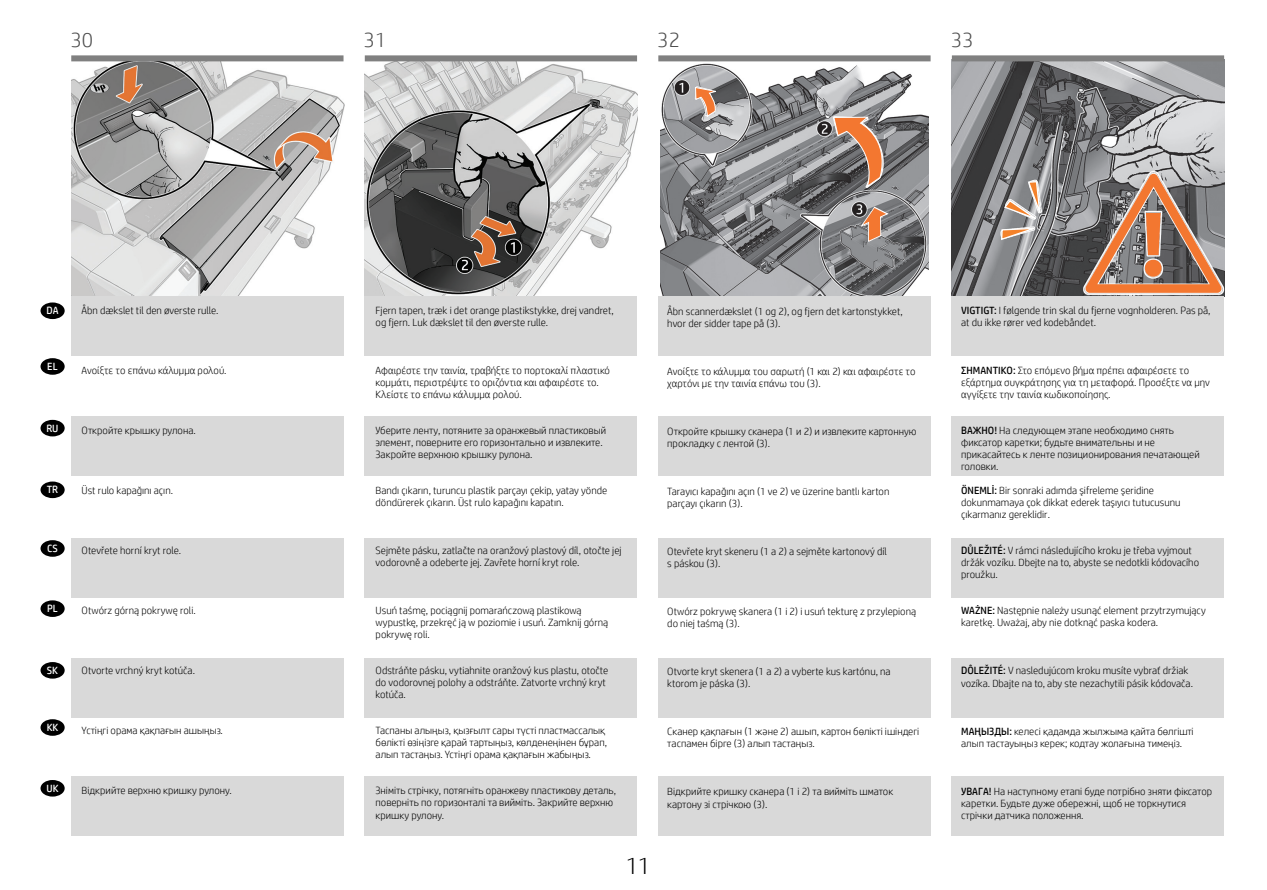
<style>
.page{position:relative;width:1267px;height:890px;background:#fff}
.page>*{position:absolute;margin:0;border:0;box-sizing:border-box;transform-origin:0 0}
.t1{font:300 24px "HP Simplified";color:#000}
.t2{font:300 21px "HP Simplified";color:#4d4d4d}
.t3{font:300 10.5px/12px "HP Simplified";color:#000}
.t4{font:10.5px "HP Simplified";color:#fff}
.s1{font-weight:400}
</style>
<div class="page">
<img style="left:72px;top:61px;width:272px;height:234px">
<img style="left:364px;top:61px;width:273px;height:234px">
<img style="left:660px;top:64px;width:268px;height:232px">
<svg style="left:694px;top:86px;width:25px;height:31px"></svg>
<img style="left:951px;top:61px;width:273px;height:235px">
<svg style="left:1000px;top:227px;width:35px;height:14px"></svg>
<svg style="left:1085px;top:174px;width:136px;height:119px;background:#9b7d6d"></svg>
<svg style="left:1002px;top:180px;width:39px;height:40px;background:#a99e97"></svg>
<div style="left:71px;top:296px;width:272px;height:59px;background:#d9d9d9"></div>
<div style="left:658px;top:296px;width:272px;height:59px;background:#d9d9d9"></div>
<div style="left:364px;top:296px;width:272px;height:59px;background:#d9d9d9"></div>
<div style="left:951px;top:296px;width:272px;height:59px;background:#d9d9d9"></div>
<div style="left:71px;top:416px;width:272px;height:59px;background:#d9d9d9"></div>
<div style="left:658px;top:416px;width:272px;height:59px;background:#d9d9d9"></div>
<div style="left:364px;top:416px;width:272px;height:59px;background:#d9d9d9"></div>
<div style="left:951px;top:416px;width:272px;height:59px;background:#d9d9d9"></div>
<div style="left:71px;top:537px;width:272px;height:59px;background:#d9d9d9"></div>
<div style="left:658px;top:537px;width:272px;height:59px;background:#d9d9d9"></div>
<div style="left:364px;top:537px;width:272px;height:59px;background:#d9d9d9"></div>
<div style="left:951px;top:537px;width:272px;height:59px;background:#d9d9d9"></div>
<div style="left:71px;top:658px;width:272px;height:59px;background:#d9d9d9"></div>
<div style="left:658px;top:658px;width:272px;height:59px;background:#d9d9d9"></div>
<div style="left:364px;top:658px;width:272px;height:59px;background:#d9d9d9"></div>
<div style="left:951px;top:658px;width:272px;height:59px;background:#d9d9d9"></div>
<div style="left:71px;top:776px;width:272px;height:59px;background:#d9d9d9"></div>
<div style="left:658px;top:776px;width:272px;height:59px;background:#d9d9d9"></div>
<div style="left:364px;top:776px;width:272px;height:59px;background:#d9d9d9"></div>
<div style="left:951px;top:776px;width:272px;height:59px;background:#d9d9d9"></div>
<div style="left:41px;top:302px;width:24px;height:17px;background:#000;border-radius:50%"></div>
<div style="left:41px;top:540px;width:24px;height:16px;background:#000;border-radius:50%"></div>
<div style="left:41px;top:419px;width:24px;height:17px;background:#000;border-radius:50%"></div>
<div style="left:41px;top:661px;width:24px;height:17px;background:#000;border-radius:50%"></div>
<div style="left:41px;top:719px;width:24px;height:16px;background:#000;border-radius:50%"></div>
<div style="left:41px;top:779px;width:24px;height:17px;background:#000;border-radius:50%"></div>
<div style="left:41px;top:358px;width:24px;height:16px;background:#000;border-radius:50%"></div>
<div style="left:41px;top:600px;width:24px;height:16px;background:#000;border-radius:50%"></div>
<div style="left:41px;top:481px;width:24px;height:17px;background:#000;border-radius:50%"></div>
<svg style="left:859px;top:199px;width:30px;height:47px"></svg>
<svg style="left:832px;top:116px;width:58px;height:72px;background:#9c7a68"></svg>
<div style="left:951px;top:55px;width:273px;height:6px;background:#808080"></div>
<div style="left:365px;top:55px;width:272px;height:6px;background:#808080"></div>
<div style="left:658px;top:55px;width:272px;height:6px;background:#808080"></div>
<div style="left:71px;top:55px;width:272px;height:6px;background:#808080"></div>
<h2 class="t2" style="left:71px;top:26px;width:24px">30</h2>
<h2 class="t2" style="left:364px;top:26px;width:24px">31</h2>
<h2 class="t2" style="left:657px;top:26px;width:24px">32</h2>
<h2 class="t2" style="left:951px;top:26px;width:24px">33</h2>
<p class="t4" style="left:46px;top:304px;width:13px">DA</p>
<p class="t3" style="left:82px;top:304px;width:138px">Åbn dækslet til den øverste rulle.</p>
<p class="t4" style="left:47px;top:359px;width:12px">EL</p>
<p class="t3" style="left:82px;top:364px;width:146px">Ανοίξτε το επάνω κάλυμμα ρολού.</p>
<p class="t4" style="left:46px;top:421px;width:14px">RU</p>
<p class="t3" style="left:82px;top:424px;width:116px">Откройте крышку рулона.</p>
<p class="t4" style="left:47px;top:482px;width:13px">TR</p>
<p class="t3" style="left:82px;top:484px;width:93px">Üst rulo kapağını açın.</p>
<p class="t4" style="left:47px;top:541px;width:12px">CS</p>
<p class="t3" style="left:82px;top:544px;width:101px">Otevřete horní kryt role.</p>
<p class="t4" style="left:47px;top:601px;width:12px">PL</p>
<p class="t3" style="left:82px;top:604px;width:116px">Otwórz górną pokrywę roli.</p>
<p class="t4" style="left:47px;top:663px;width:13px">SK</p>
<p class="t3" style="left:82px;top:664px;width:115px">Otvorte vrchný kryt kotúča.</p>
<p class="t4" style="left:47px;top:720px;width:13px">KK</p>
<p class="t3" style="left:82px;top:724px;width:143px">Үстіңгі орама қақпағын ашыңыз.</p>
<p class="t4" style="left:46px;top:781px;width:14px">UK</p>
<p class="t3" style="left:82px;top:784px;width:152px">Відкрийте верхню кришку рулону.</p>
<p class="t3" style="left:375px;top:304px;width:240px">Fjern tapen, træk i det orange plastikstykke, drej vandret, og fjern. Luk dækslet til den øverste rulle.</p>
<p class="t3" style="left:375px;top:364px;width:236px">Αφαιρέστε την ταινία, τραβήξτε το πορτοκαλί πλαστικό κομμάτι, περιστρέψτε το οριζόντια και αφαιρέστε το.<br>Κλείστε το επάνω κάλυμμα ρολού.</p>
<p class="t3" style="left:375px;top:424px;width:232px">Уберите ленту, потяните за оранжевый пластиковый элемент, поверните его горизонтально и извлеките.<br>Закройте верхнюю крышку рулона.</p>
<p class="t3" style="left:375px;top:484px;width:233px">Bandı çıkarın, turuncu plastik parçayı çekip, yatay yönde döndürerek çıkarın. Üst rulo kapağını kapatın.</p>
<p class="t3" style="left:375px;top:544px;width:247px">Sejměte pásku, zatlačte na oranžový plastový díl, otočte jej vodorovně a odeberte jej. Zavřete horní kryt role.</p>
<p class="t3" style="left:375px;top:604px;width:234px">Usuń taśmę, pociągnij pomarańczową plastikową wypustkę, przekręć ją w poziomie i usuń. Zamknij górną pokrywę roli.</p>
<p class="t3" style="left:375px;top:664px;width:234px">Odstráňte pásku, vytiahnite oranžový kus plastu, otočte do vodorovnej polohy a odstráňte. Zatvorte vrchný kryt kotúča.</p>
<p class="t3" style="left:375px;top:724px;width:233px">Таспаны алыңыз, қызғылт сары түсті пластмассалық бөлікті өзіңізге қарай тартыңыз, көлденеңінен бұрап, алып тастаңыз. Үстіңгі орама қақпағын жабыңыз.</p>
<p class="t3" style="left:375px;top:784px;width:242px">Зніміть стрічку, потягніть оранжеву пластикову деталь, поверніть по горизонталі та вийміть. Закрийте верхню кришку рулону.</p>
<p class="t3" style="left:667px;top:304px;width:237px">Åbn scannerdækslet (1 og 2), og fjern det kartonstykket, hvor der sidder tape på (3).</p>
<p class="t3" style="left:667px;top:364px;width:250px">Ανοίξτε το κάλυμμα του σαρωτή (1 και 2) και αφαιρέστε το χαρτόνι με την ταινία επάνω του (3).</p>
<p class="t3" style="left:667px;top:424px;width:251px">Откройте крышку сканера (1 и 2) и извлеките картонную прокладку с лентой (3).</p>
<p class="t3" style="left:667px;top:484px;width:223px">Tarayıcı kapağını açın (1 ve 2) ve üzerine bantlı karton parçayı çıkarın (3).</p>
<p class="t3" style="left:667px;top:544px;width:221px">Otevřete kryt skeneru (1 a 2) a sejměte kartonový díl s páskou (3).</p>
<p class="t3" style="left:667px;top:604px;width:250px">Otwórz pokrywę skanera (1 i 2) i usuń tekturę z przylepioną do niej taśmą (3).</p>
<p class="t3" style="left:667px;top:664px;width:225px">Otvorte kryt skenera (1 a 2) a vyberte kus kartónu, na ktorom je páska (3).</p>
<p class="t3" style="left:667px;top:724px;width:253px">Сканер қақпағын (1 және 2) ашып, картон бөлікті ішіндегі таспамен бірге (3) алып тастаңыз.</p>
<p class="t3" style="left:667px;top:784px;width:227px;line-height:12.6px">Відкрийте кришку сканера (1 і 2) та вийміть шматок картону зі стрічкою (3).</p>
<p class="t3" style="left:961px;top:304px;width:251px"><span class="s1">VIGTIGT:</span> I følgende trin skal du fjerne vognholderen. Pas på, at du ikke rører ved kodebåndet.</p>
<p class="t3" style="left:961px;top:364px;width:250px"><span class="s1">ΣΗΜΑΝΤΙΚΟ:</span> Στο επόμενο βήμα πρέπει αφαιρέσετε το εξάρτημα συγκράτησης για τη μεταφορά. Προσέξτε να μην αγγίξετε την ταινία κωδικοποίησης.</p>
<p class="t3" style="left:961px;top:424px;width:240px"><span class="s1">ВАЖНО!</span> На следующем этапе необходимо снять фиксатор каретки; будьте внимательны и не прикасайтесь к ленте позиционирования печатающей головки.</p>
<p class="t3" style="left:961px;top:484px;width:221px"><span class="s1">ÖNEMLİ:</span> Bir sonraki adımda şifreleme şeridine dokunmamaya çok dikkat ederek taşıyıcı tutucusunu çıkarmanız gereklidir.</p>
<p class="t3" style="left:961px;top:544px;width:239px"><span class="s1">DŮLEŽITÉ:</span> V rámci následujícího kroku je třeba vyjmout držák vozíku. Dbejte na to, abyste se nedotkli kódovacího proužku.</p>
<p class="t3" style="left:961px;top:604px;width:246px"><span class="s1">WAŻNE:</span> Następnie należy usunąć element przytrzymujący karetkę. Uważaj, aby nie dotknąć paska kodera.</p>
<p class="t3" style="left:961px;top:664px;width:233px"><span class="s1">DÔLEŽITÉ:</span> V nasledujúcom kroku musíte vybrať držiak vozíka. Dbajte na to, aby ste nezachytili pásik kódovača.</p>
<p class="t3" style="left:961px;top:724px;width:234px"><span class="s1">МАҢЫЗДЫ:</span> келесі қадамда жылжыма қайта бөлгішті алып тастауыңыз керек; кодтау жолағына тимеңіз.</p>
<p class="t3" style="left:961px;top:784px;width:252px"><span class="s1">УВАГА!</span> На наступному етапі буде потрібно зняти фіксатор каретки. Будьте дуже обережні, щоб не торкнутися стрічки датчика положення.</p>
<h1 class="t1" style="left:625px;top:849px;width:26px">11</h1>
</div>
